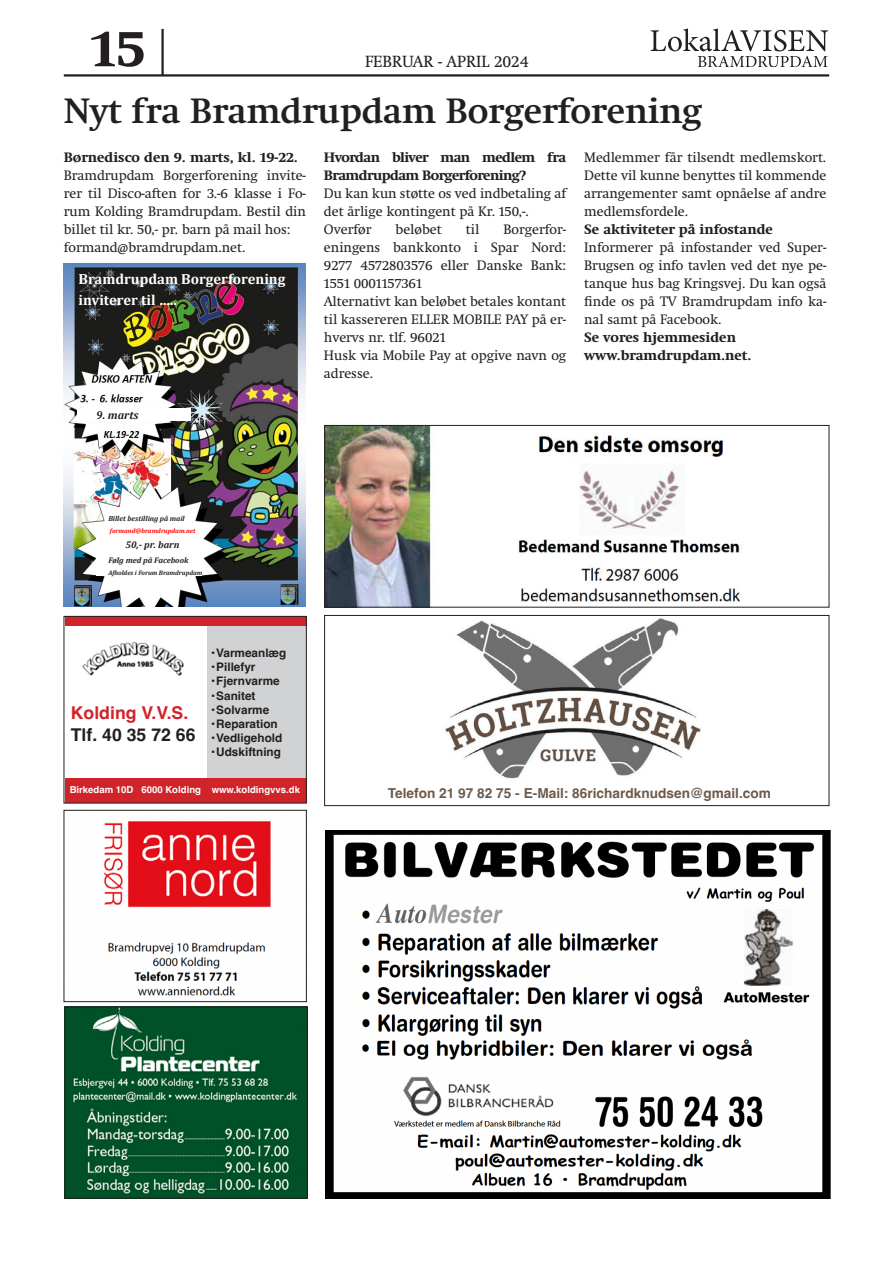
<style>
.page{position:relative;width:893px;height:1263px;background:#fff}
.page>*{position:absolute;margin:0;border:0;box-sizing:border-box;transform-origin:0 0}
.t1{font:700 52.5px "Swift Neue LT Pro";color:#231f20}
.t2{font:600 36px "Swift Neue LT Pro";letter-spacing:-.005em;color:#231f20}
.t3{font:700 17.7px "Helvetica";color:#d1232a}
.t4{font:700 17.7px "Helvetica";color:#231f20}
.t5{font:16.5px "Swift Neue LT Pro";color:#231f20}
.t6{font:700 14.7px/20.5px "Cambria";color:#fff}
.t7{font:13.95px/18px "Swift Neue LT Pro";color:#231f20}
.t8{font:700 13.95px/18px "Swift Neue LT Pro";color:#231f20}
.t9{font:700 13.95px/18px "Swift Neue LT Pro";letter-spacing:-.04em;color:#231f20}
.t10{font:700 13.8px "Helvetica";color:#6d5a4b}
.t11{font:700 11.7px "Helvetica";color:#231f20}
.t12{font:italic 700 11.4px "Cambria";color:#231f20}
.t13{font:italic 700 9.75px "Cambria";color:#231f20}
.t14{font:700 9.6px "Helvetica";color:#fff}
.t15{font:italic 700 8.1px "Cambria";color:#231f20}
.t16{font:italic 700 7.35px "Cambria";color:#231f20}
.t17{font:italic 700 6.45px "Cambria";color:#231f20}
.t18{font:italic 700 6.45px "Cambria";color:#f00}
</style>
<div class="page">
<hr style="left:64px;top:74px;width:765px;height:3px;background:#231f20">
<hr style="left:161px;top:29px;width:3px;height:47px;background:#231f20">
<svg style="left:651px;top:29px;width:177px;height:38px"></svg>
<img style="left:64px;top:264px;width:241px;height:342px">
<img style="left:97px;top:523px;width:104px;height:52px">
<img style="left:77px;top:408px;width:113px;height:13px">
<img style="left:325px;top:830px;width:505px;height:368px">
<img style="left:326px;top:427px;width:415px;height:178px">
<div style="left:324px;top:425px;width:505px;height:182px;border:1px solid #231f20"></div>
<img style="left:444px;top:618px;width:257px;height:161px">
<div style="left:324px;top:615px;width:505px;height:191px;border:1px solid #231f20"></div>
<img style="left:103px;top:821px;width:168px;height:175px">
<div style="left:64px;top:810px;width:243px;height:192px;border:1px solid #231f20"></div>
<img style="left:67px;top:1009px;width:238px;height:187px">
<div style="left:65px;top:1007px;width:242px;height:191px;border:1px solid #231f20"></div>
<div style="left:207px;top:616px;width:99px;height:187px;background:#d1d2d4"></div>
<div style="left:65px;top:778px;width:241px;height:25px;background:#d1232a"></div>
<img style="left:82px;top:641px;width:102px;height:35px">
<div style="left:65px;top:616px;width:241px;height:10px;background:#d1232a"></div>
<div style="left:64px;top:616px;width:243px;height:187px;border:1px solid #231f20"></div>
<h1 class="t1" style="left:91px;top:18px;width:57px">15</h1>
<p class="t5" style="left:365px;top:52px;width:165px">FEBRUAR - APRIL 2024</p>
<h2 class="t2" style="left:64px;top:89px;width:640px">Nyt fra Bramdrupdam Borgerforening</h2>
<p class="t8" style="left:64px;top:148px;width:236px">Børnedisco den 9. marts, kl. 19-22.</p>
<p class="t7" style="left:64px;top:166px;width:244px">Bramdrupdam Borgerforening invite&shy;rer til Disco-aften for 3.-6 klasse i Fo&shy;rum Kolding Bramdrupdam. Bestil din billet til kr. 50,- pr. barn på mail hos: formand@bramdrupdam.net.</p>
<p class="t6" style="left:79px;top:269px;width:208px">Bramdrupdam Borgerforening inviterer til …..</p>
<p class="t12" style="left:96px;top:407px;width:44px">9. marts</p>
<p class="t9" style="left:324px;top:148px;width:244px">Hvordan bliver man medlem fra<br>Bramdrupdam Borgerforening?</p>
<p class="t7" style="left:324px;top:184px;width:244px">Du kan kun støtte os ved indbetaling af det årlige kontingent på Kr. 150,-.<br>Overfør</p>
<p class="t7" style="left:324px;top:220px;width:244px;text-indent:179px">Borgerfor&shy;eningens bankkonto i Spar Nord:<br>9277 4572803576 eller Danske Bank:<br>1551 0001157361<br>Alternativt kan beløbet betales kontant til kassereren ELLER MOBILE PAY på er&shy;hvervs nr. tlf. 96021<br>Husk via Mobile Pay at opgive navn og adresse.</p>
<p class="t7" style="left:396px;top:220px;width:48px">beløbet</p>
<p class="t7" style="left:466px;top:220px;width:15px">til</p>
<p class="t7" style="left:584px;top:148px;width:244px;text-align:justify">Medlemmer får tilsendt medlemskort.<br>Dette vil kunne benyttes til kommende arrangementer samt opnåelse af andre medlemsfordele.</p>
<p class="t8" style="left:584px;top:220px;width:190px">Se aktiviteter på infostande</p>
<p class="t7" style="left:584px;top:238px;width:244px;text-align:justify">Informerer på infostander ved Super-Brugsen og info tavlen ved det nye pe&shy;tanque hus bag Kringsvej. Du kan også finde os på TV Bramdrupdam info ka&shy;nal samt på Facebook.</p>
<p class="t8" style="left:584px;top:328px;width:169px">Se vores hjemmesiden www.bramdrupdam.net.</p>
<p class="t16" style="left:108px;top:514px;width:78px">Billet bestilling på mail</p>
<p class="t18" style="left:110px;top:527px;width:87px">formand@bramdrupdam.net</p>
<p class="t13" style="left:125px;top:538px;width:55px">50,- pr. barn</p>
<p class="t15" style="left:108px;top:554px;width:82px">Følg med på Facebook</p>
<p class="t17" style="left:108px;top:568px;width:96px">Afholdes i Forum Bramdrupdam</p>
<p class="t3" style="left:71px;top:702px;width:119px">Kolding V.V.S.</p>
<p class="t4" style="left:71px;top:724px;width:126px">Tlf. 40 35 72 66</p>
<p class="t11" style="left:211px;top:646px;width:77px">•Varmeanlæg</p>
<p class="t11" style="left:211px;top:660px;width:46px">•Pillefyr</p>
<p class="t11" style="left:211px;top:674px;width:70px">•Fjernvarme</p>
<p class="t11" style="left:211px;top:688px;width:46px">•Sanitet</p>
<p class="t11" style="left:211px;top:702px;width:60px">•Solvarme</p>
<p class="t11" style="left:211px;top:716px;width:68px">•Reparation</p>
<p class="t11" style="left:211px;top:731px;width:73px">•Vedligehold</p>
<p class="t11" style="left:211px;top:745px;width:71px">•Udskiftning</p>
<p class="t14" style="left:70px;top:784px;width:232px">Birkedam 10D 6000 Kolding www.koldingvvs.dk</p>
<p class="t10" style="left:388px;top:785px;width:385px">Telefon 21 97 82 75 - E-Mail: 86richardknudsen@gmail.com</p>
</div>
